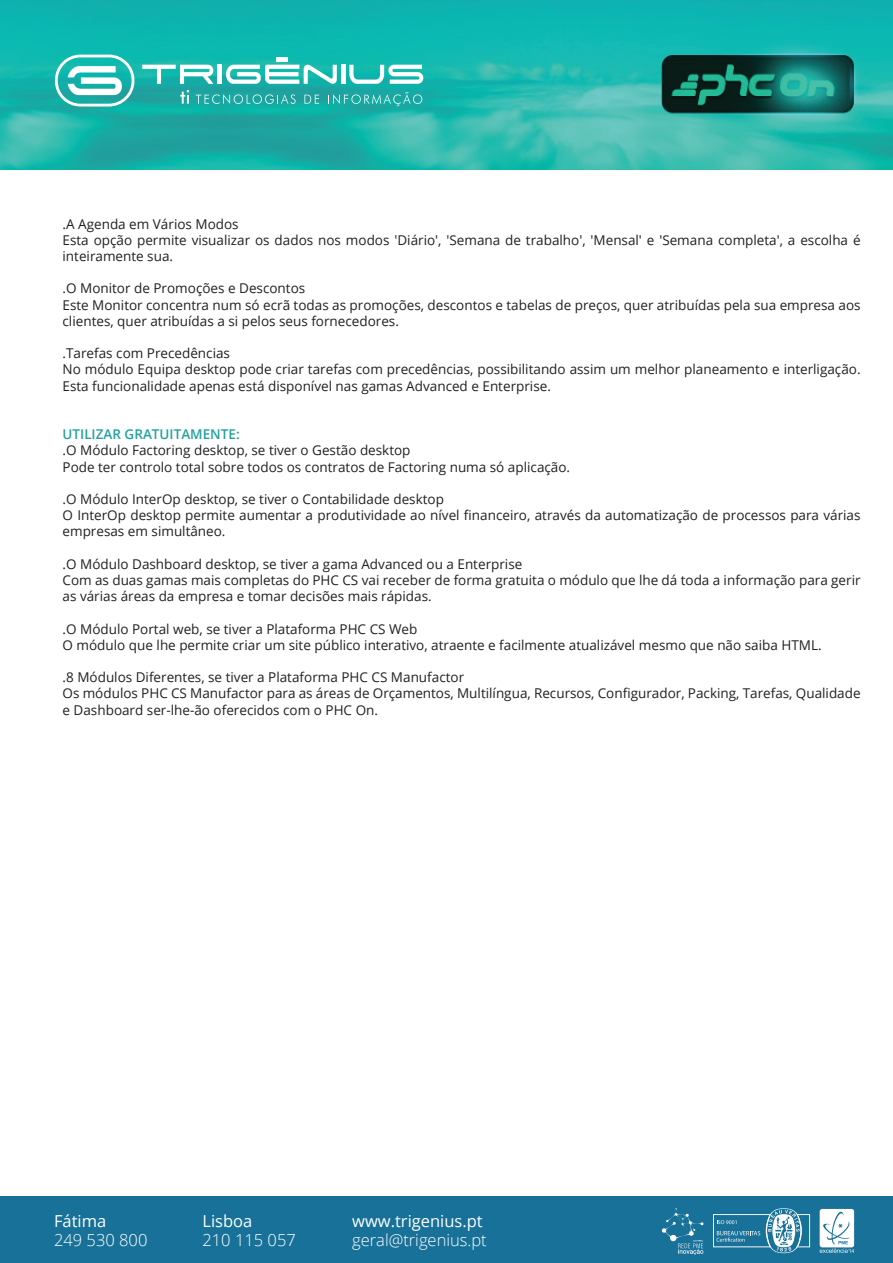
<style>
.page{position:relative;width:893px;height:1263px;background:#fff}
.page>*{position:absolute;margin:0;border:0;box-sizing:border-box;transform-origin:0 0}
.t1{font:300 16.5px "Open Sans";color:#fff}
.t2{font:16.5px "Open Sans";color:#fff}
.t3{font:13.5px/16.2px "Open Sans";color:#231f20}
.t4{font:600 13.5px "Open Sans";color:#20a19f}
</style>
<div class="page">
<img style="left:0;top:0;width:893px;height:169px">
<svg style="left:55px;top:55px;width:79px;height:52px"></svg>
<hr style="left:218px;top:65px;width:4px;height:19px;background:#fff">
<hr style="left:341px;top:65px;width:4px;height:19px;background:#fff">
<svg style="left:349px;top:65px;width:74px;height:19px"></svg>
<svg style="left:142px;top:65px;width:71px;height:19px"></svg>
<svg style="left:226px;top:65px;width:111px;height:19px"></svg>
<div style="left:276px;top:57px;width:12px;height:5px;background:#fff"></div>
<svg style="left:180px;top:90px;width:9px;height:14px"></svg>
<svg style="left:196px;top:94px;width:100px;height:10px"></svg>
<svg style="left:304px;top:95px;width:15px;height:9px"></svg>
<svg style="left:328px;top:92px;width:94px;height:14px"></svg>
<div style="left:0;top:1197px;width:893px;height:66px;background:#187198"></div>
<svg style="left:662px;top:1208px;width:42px;height:46px"></svg>
<svg style="left:713px;top:1208px;width:97px;height:45px"></svg>
<svg style="left:820px;top:1209px;width:34px;height:44px"></svg>
<p class="t3" style="left:63px;top:215px;width:800px">.A Agenda em Vários Modos<br>Esta opção permite visualizar os dados nos modos 'Diário', 'Semana de trabalho', 'Mensal' e 'Semana completa', a escolha é inteiramente sua.</p>
<p class="t3" style="left:63px;top:280px;width:800px">.O Monitor de Promoções e Descontos<br>Este Monitor concentra num só ecrã todas as promoções, descontos e tabelas de preços, quer atribuídas pela sua empresa aos clientes, quer atribuídas a si pelos seus fornecedores.</p>
<p class="t3" style="left:63px;top:345px;width:800px">.Tarefas com Precedências<br>No módulo Equipa desktop pode criar tarefas com precedências, possibilitando assim um melhor planeamento e interligação.<br>Esta funcionalidade apenas está disponível nas gamas Advanced e Enterprise.</p>
<p class="t4" style="left:63px;top:425px;width:179px">UTILIZAR GRATUITAMENTE:</p>
<p class="t3" style="left:63px;top:442px;width:509px">.O Módulo Factoring desktop, se tiver o Gestão desktop<br>Pode ter controlo total sobre todos os contratos de Factoring numa só aplicação.</p>
<p class="t3" style="left:63px;top:491px;width:799px">.O Módulo InterOp desktop, se tiver o Contabilidade desktop<br>O InterOp desktop permite aumentar a produtividade ao nível financeiro, através da automatização de processos para várias empresas em simultâneo.</p>
<p class="t3" style="left:63px;top:555px;width:800px">.O Módulo Dashboard desktop, se tiver a gama Advanced ou a Enterprise<br>Com as duas gamas mais completas do PHC CS vai receber de forma gratuita o módulo que lhe dá toda a informação para gerir as várias áreas da empresa e tomar decisões mais rápidas.</p>
<p class="t3" style="left:63px;top:620px;width:761px">.O Módulo Portal web, se tiver a Plataforma PHC CS Web<br>O módulo que lhe permite criar um site público interativo, atraente e facilmente atualizável mesmo que não saiba HTML.</p>
<p class="t3" style="left:63px;top:669px;width:800px">.8 Módulos Diferentes, se tiver a Plataforma PHC CS Manufactor<br>Os módulos PHC CS Manufactor para as áreas de Orçamentos, Multilíngua, Recursos, Configurador, Packing, Tarefas, Qualidade e Dashboard ser-lhe-ão oferecidos com o PHC On.</p>
<p class="t2" style="left:54px;top:1209px;width:54px">Fátima</p>
<p class="t2" style="left:202px;top:1209px;width:51px">Lisboa</p>
<p class="t2" style="left:352px;top:1209px;width:132px">www.trigenius.pt</p>
<p class="t1" style="left:54px;top:1229px;width:95px">249 530 800</p>
<p class="t1" style="left:202px;top:1229px;width:95px">210 115 057</p>
<p class="t1" style="left:352px;top:1229px;width:136px">geral@trigenius.pt</p>
</div>
